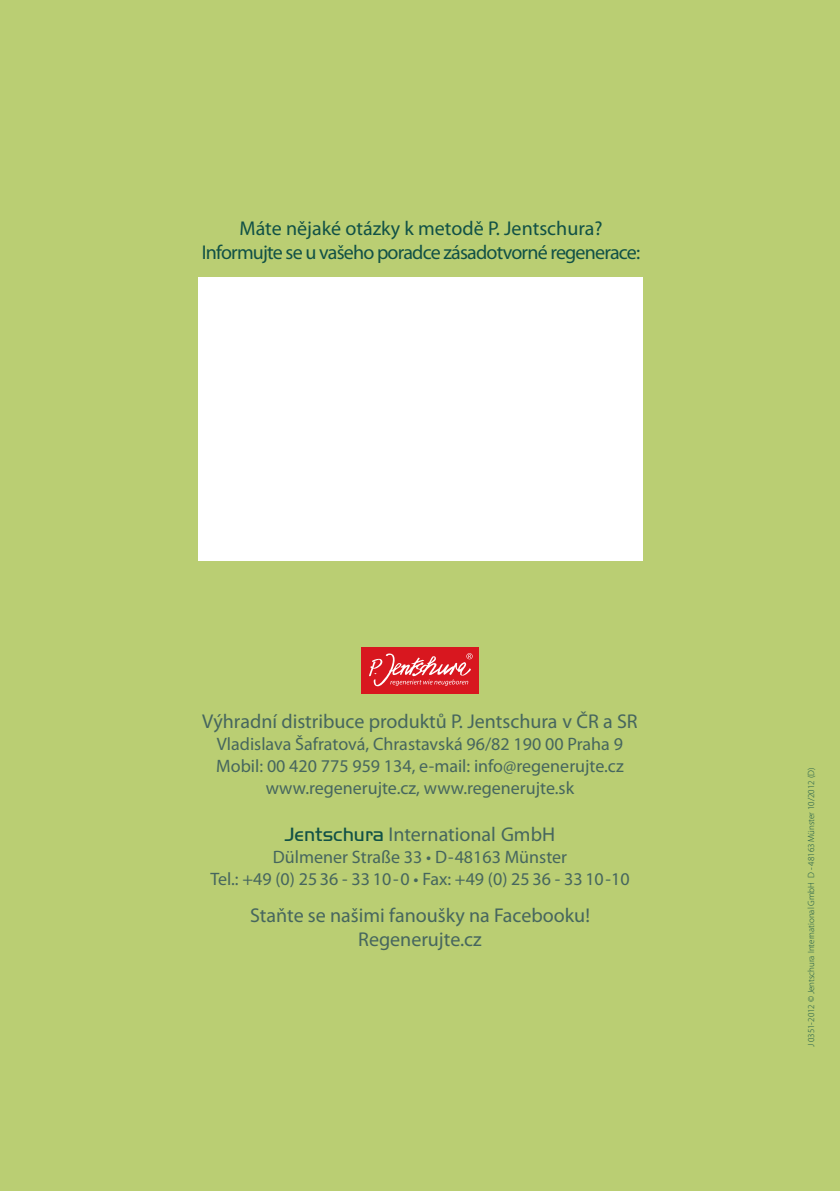
<style>
.page{position:relative;width:840px;height:1191px;background:#fff}
.page>*{position:absolute;margin:0;border:0;box-sizing:border-box;transform-origin:0 0}
.t1{font:20px/24px "Myriad Pro";color:#46665e;text-align:center}
.t2{font:20px/24px "Myriad Pro";letter-spacing:-.04em;color:#115146;text-align:center}
.t3{font:18px/22px "Myriad Pro";color:#46665e;text-align:center}
.t4{font:300 9px "Myriad Pro";color:#115146}
.s1{font-family:"Handel Got DCE Ligh";color:#115146}
</style>
<div class="page">
<div style="left:0;top:0;width:839px;height:1191px;background:#bace73"></div>
<div style="left:198px;top:277px;width:443px;height:283px;background:#fff"></div>
<div style="left:361px;top:647px;width:117px;height:47px;background:#d8171f"></div>
<svg style="left:369px;top:653px;width:103px;height:33px"></svg>
<p class="t2" style="left:202px;top:218px;width:440px">Máte nějaké otázky k metodě P. Jentschura?<br>Informujte se u vašeho poradce zásadotvorné regenerace:</p>
<p class="t1" style="left:202px;top:710px;width:436px">Výhradní distribuce produktů P. Jentschura v ČR a SR</p>
<p class="t3" style="left:216px;top:734px;width:409px">Vladislava Šafratová, Chrastavská 96/82 190 00 Praha 9<br>Mobil: 00 420 775 959 134, e-mail: info@regenerujte.cz www.regenerujte.cz, www.regenerujte.sk</p>
<p class="t1" style="left:285px;top:824px;width:271px"><span class="s1">Jentschura</span> International GmbH</p>
<p class="t3" style="left:210px;top:847px;width:420px">Dülmener Straße 33 • D-48163 Münster<br>Tel.: +49 (0) 25 36 - 3310-0 • Fax: +49 (0) 25 36 - 33 10-10</p>
<p class="t1" style="left:250px;top:904px;width:341px">Staňte se našimi fanoušky na Facebooku!<br>Regenerujte.cz</p>
<p class="t4" style="left:807px;top:1047px;width:281px;rotate:-90deg">J 0351-2012 © Jentschura International GmbH D - 48163 Münster 10/2012 (D)</p>
</div>
